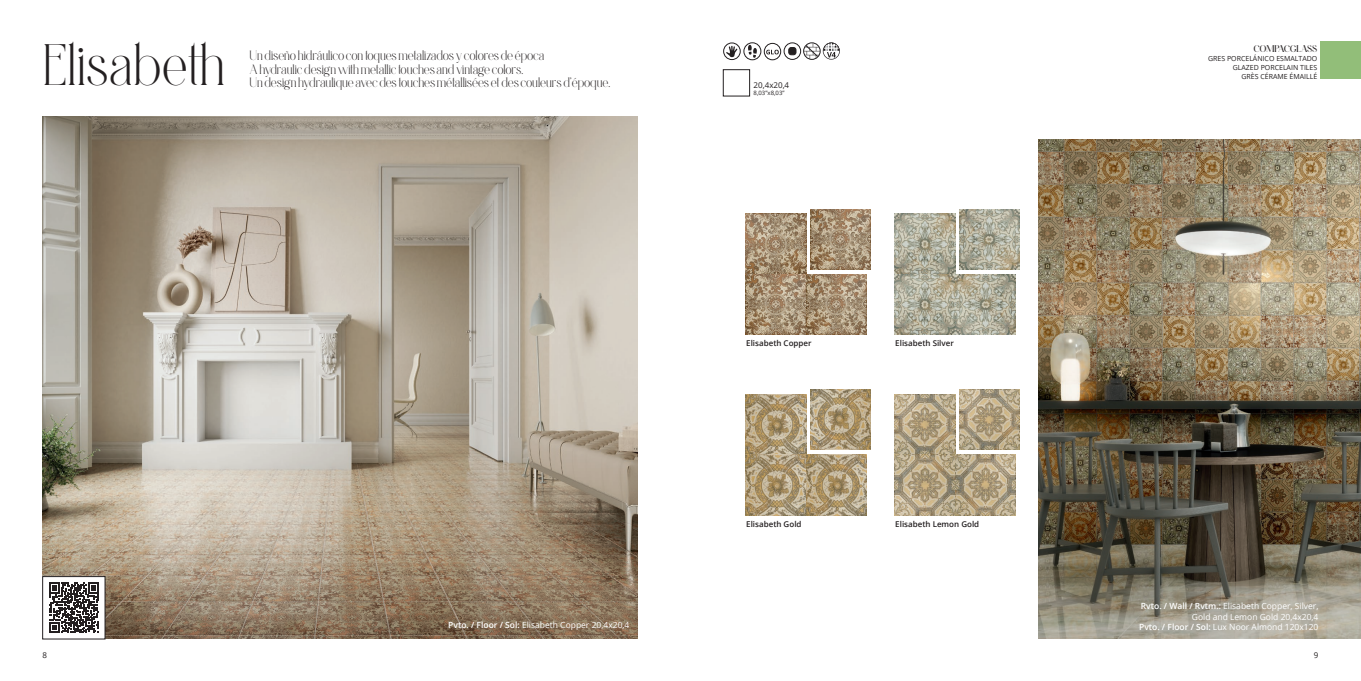
<style>
.page{position:relative;width:1361px;height:681px;background:#fff}
.page>*{position:absolute;margin:0;border:0;box-sizing:border-box;transform-origin:0 0}
.t1{font:300 48px "Astralaga";color:#231f20}
.t2{font:300 11px "Astralaga";letter-spacing:-.01em;color:#231f20}
.pie_foto_blanco{font:8.5px "Open Sans";color:#fff}
.TABLA_TEC{font:600 8px "Open Sans";color:#231f20}
.t3{font:8px "Open Sans";color:#231f20}
.t4{font:500 8px "Astralaga";letter-spacing:-.04em;color:#231f20}
.t5{font:7px/9px "Open Sans";color:#231f20;text-align:right}
.t6{font:6px "Open Sans";color:#231f20}
.s1{font-weight:600}
</style>
<div class="page">
<img style="left:43px;top:117px;width:595px;height:521px">
<div style="left:43px;top:576px;width:62px;height:62px;background:#fff"></div>
<svg style="left:49px;top:582px;width:50px;height:50px"></svg>
<svg style="left:726px;top:45px;width:11px;height:12px"></svg>
<div style="left:723px;top:43px;width:17px;height:17px;border:1px solid #231f20;border-radius:50%"></div>
<div style="left:803px;top:42px;width:17px;height:18px;border:1px solid #231f20;border-radius:50%"></div>
<div style="left:723px;top:69px;width:27px;height:27px;border:1px solid #231f20"></div>
<div style="left:784px;top:42px;width:17px;height:18px;border:1px solid #231f20;border-radius:50%"></div>
<div style="left:789px;top:47px;width:7px;height:8px;background:#231f20;border-radius:2px"></div>
<div style="left:788px;top:47px;width:8px;height:8px;border:1px solid #231f20;border-radius:2px"></div>
<svg style="left:804px;top:42px;width:36px;height:18px"></svg>
<img style="left:1038px;top:139px;width:323px;height:499px">
<svg style="left:748px;top:45px;width:9px;height:13px"></svg>
<div style="left:743px;top:42px;width:18px;height:18px;border:1px solid #231f20;border-radius:50%"></div>
<div style="left:1320px;top:41px;width:41px;height:38px;background:#92be79"></div>
<img style="left:810px;top:209px;width:61px;height:60px">
<img style="left:746px;top:214px;width:60px;height:121px">
<img style="left:806px;top:274px;width:61px;height:61px">
<img style="left:810px;top:389px;width:61px;height:60px">
<img style="left:746px;top:394px;width:60px;height:121px">
<img style="left:806px;top:455px;width:61px;height:60px">
<img style="left:959px;top:209px;width:61px;height:60px">
<img style="left:895px;top:214px;width:60px;height:121px">
<img style="left:955px;top:274px;width:61px;height:61px">
<img style="left:959px;top:389px;width:61px;height:60px">
<img style="left:895px;top:394px;width:60px;height:121px">
<img style="left:955px;top:455px;width:61px;height:60px">
<div style="left:764px;top:43px;width:17px;height:17px;border:1px solid #231f20;border-radius:50%"></div>
<svg style="left:766px;top:50px;width:13px;height:4px"></svg>
<p class="t1" style="left:43px;top:33px;width:184px">Elisabeth</p>
<p class="t2" style="left:249px;top:49px;width:296px">Un diseño hidráulico con toques metalizados y colores de época</p>
<p class="t2" style="left:249px;top:62px;width:275px">A hydraulic design with metallic touches and vintage colors.</p>
<p class="t2" style="left:249px;top:75px;width:362px">Un design hydraulique avec des touches métallisées et des couleurs d’époque.</p>
<p class="pie_foto_blanco" style="left:448px;top:618px;width:183px"><span class="s1">Pvto. / Floor / Sol:</span> Elisabeth Copper 20,4x20,4</p>
<p class="t3" style="left:753px;top:79px;width:37px">20,4x20,4</p>
<p class="t6" style="left:753px;top:89px;width:32px">8,03”x8,03”</p>
<p class="TABLA_TEC" style="left:746px;top:338px;width:67px">Elisabeth Copper</p>
<p class="TABLA_TEC" style="left:746px;top:518px;width:57px">Elisabeth Gold</p>
<p class="TABLA_TEC" style="left:895px;top:338px;width:60px">Elisabeth Silver</p>
<p class="TABLA_TEC" style="left:895px;top:518px;width:85px">Elisabeth Lemon Gold</p>
<p class="t4" style="left:1253px;top:43px;width:65px">COMPACGLASS</p>
<p class="t5" style="left:1208px;top:54px;width:111px">GRES PORCELÁNICO ESMALTADO<br>GLAZED PORCELAIN TILES</p>
<p class="t5" style="left:1241px;top:72px;width:77px">GRÈS CÉRAME ÉMAILLÉ</p>
<p class="pie_foto_blanco" style="left:1141px;top:600px;width:179px"><span class="s1">Rvto. / Wall / Rvtm.:</span> Elisabeth Copper, Silver,</p>
<p class="pie_foto_blanco" style="left:1192px;top:610px;width:128px">Gold and Lemon Gold 20,4x20,4</p>
<p class="pie_foto_blanco" style="left:1139px;top:620px;width:181px"><span class="s1">Pvto. / Floor / Sol:</span> Lux Noor Almond 120x120</p>
<p class="t3" style="left:43px;top:649px;width:6px">8</p>
<p class="t3" style="left:1314px;top:649px;width:6px">9</p>
</div>
